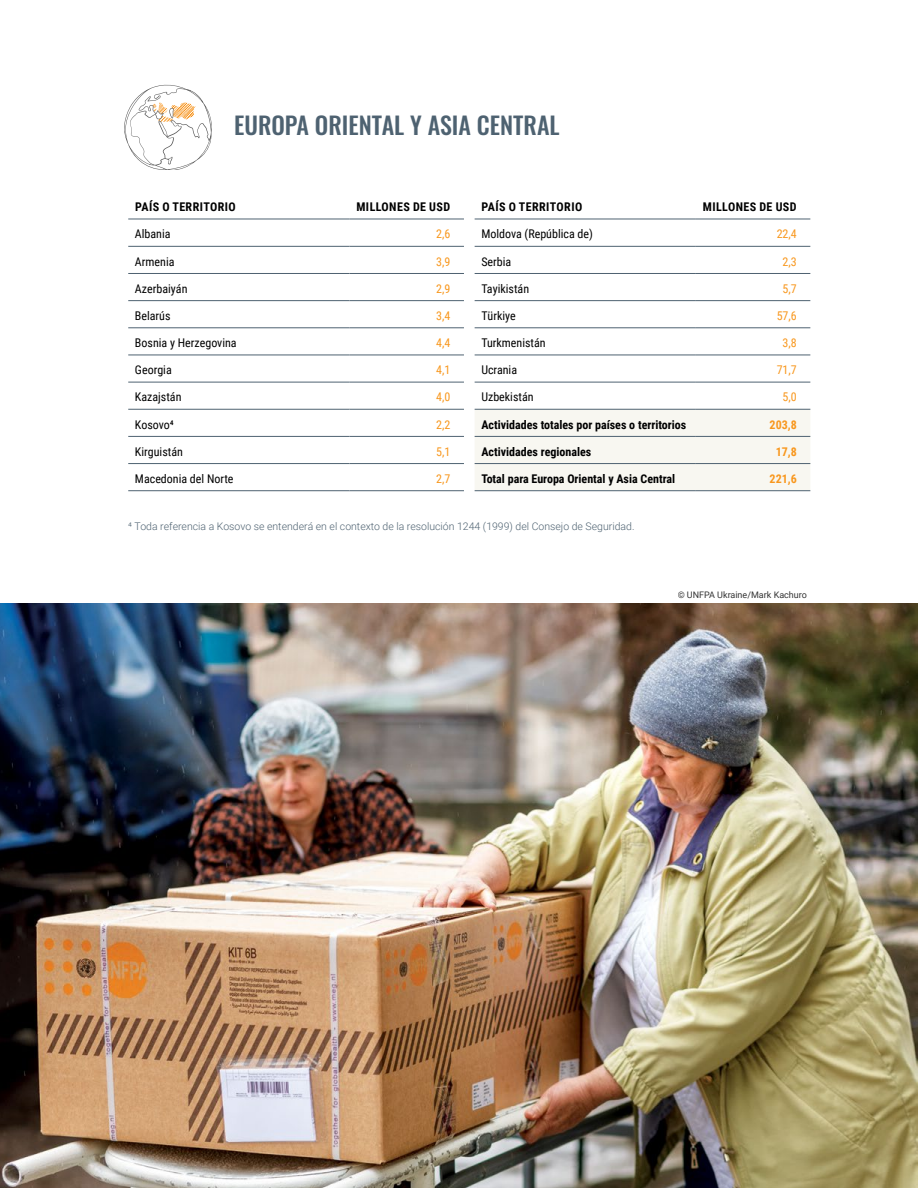
<style>
.page{position:relative;width:918px;height:1188px;background:#fff}
.page>*{position:absolute;margin:0;border:0;box-sizing:border-box;transform-origin:0 0}
.t1{font:500 24px "Oswald";color:#4e6271}
.t2{font:12px "Roboto Condensed";color:#000}
.t3{font:700 12px "Roboto Condensed";color:#000}
.t4{font:700 12px "Roboto Condensed";letter-spacing:.035em;color:#000}
.t5{font:12px "Roboto Condensed";color:#f8971d}
.t6{font:700 12px "Roboto Condensed";color:#f8971d}
.t7{font:300 10.5px "Roboto";color:#4e6271}
.t8{font:9px "Roboto";color:#000}
</style>
<div class="page">
<svg style="left:124px;top:84px;width:88px;height:86px"></svg>
<img style="left:0;top:604px;width:918px;height:584px">
<hr style="left:128px;top:219px;width:222px;height:1px;background:#4e6271">
<hr style="left:350px;top:219px;width:114px;height:1px;background:#4e6271">
<hr style="left:128px;top:246px;width:222px;height:1px;background:#4e6271">
<hr style="left:350px;top:246px;width:114px;height:1px;background:#4e6271">
<hr style="left:128px;top:273px;width:222px;height:1px;background:#4e6271">
<hr style="left:350px;top:273px;width:114px;height:1px;background:#4e6271">
<hr style="left:128px;top:300px;width:222px;height:1px;background:#4e6271">
<hr style="left:350px;top:300px;width:114px;height:1px;background:#4e6271">
<hr style="left:128px;top:328px;width:222px;height:1px;background:#4e6271">
<hr style="left:350px;top:328px;width:114px;height:1px;background:#4e6271">
<hr style="left:128px;top:355px;width:222px;height:1px;background:#4e6271">
<hr style="left:350px;top:355px;width:114px;height:1px;background:#4e6271">
<hr style="left:128px;top:382px;width:222px;height:1px;background:#4e6271">
<hr style="left:350px;top:382px;width:114px;height:1px;background:#4e6271">
<hr style="left:128px;top:409px;width:222px;height:1px;background:#4e6271">
<hr style="left:350px;top:409px;width:114px;height:1px;background:#4e6271">
<hr style="left:128px;top:436px;width:222px;height:1px;background:#4e6271">
<hr style="left:350px;top:436px;width:114px;height:1px;background:#4e6271">
<hr style="left:128px;top:463px;width:222px;height:1px;background:#4e6271">
<hr style="left:350px;top:463px;width:114px;height:1px;background:#4e6271">
<hr style="left:128px;top:490px;width:222px;height:1px;background:#4e6271">
<hr style="left:350px;top:490px;width:114px;height:1px;background:#4e6271">
<div style="left:475px;top:410px;width:335px;height:80px;background:#f8f7f1"></div>
<hr style="left:475px;top:219px;width:221px;height:1px;background:#4e6271">
<hr style="left:696px;top:219px;width:114px;height:1px;background:#4e6271">
<hr style="left:475px;top:246px;width:221px;height:1px;background:#4e6271">
<hr style="left:696px;top:246px;width:114px;height:1px;background:#4e6271">
<hr style="left:475px;top:273px;width:221px;height:1px;background:#4e6271">
<hr style="left:696px;top:273px;width:114px;height:1px;background:#4e6271">
<hr style="left:475px;top:300px;width:221px;height:1px;background:#4e6271">
<hr style="left:475px;top:328px;width:221px;height:1px;background:#4e6271">
<hr style="left:475px;top:355px;width:221px;height:1px;background:#4e6271">
<hr style="left:696px;top:300px;width:114px;height:1px;background:#4e6271">
<hr style="left:696px;top:328px;width:114px;height:1px;background:#4e6271">
<hr style="left:696px;top:355px;width:114px;height:1px;background:#4e6271">
<hr style="left:475px;top:382px;width:221px;height:1px;background:#4e6271">
<hr style="left:696px;top:382px;width:114px;height:1px;background:#4e6271">
<hr style="left:475px;top:409px;width:221px;height:1px;background:#4e6271">
<hr style="left:696px;top:409px;width:114px;height:1px;background:#4e6271">
<hr style="left:475px;top:436px;width:221px;height:1px;background:#4e6271">
<hr style="left:475px;top:463px;width:221px;height:1px;background:#4e6271">
<hr style="left:475px;top:490px;width:221px;height:1px;background:#4e6271">
<hr style="left:696px;top:436px;width:114px;height:1px;background:#4e6271">
<hr style="left:696px;top:463px;width:114px;height:1px;background:#4e6271">
<hr style="left:696px;top:490px;width:114px;height:1px;background:#4e6271">
<h1 class="t1" style="left:234px;top:113px;width:327px">EUROPA ORIENTAL Y ASIA CENTRAL</h1>
<p class="t4" style="left:482px;top:198px;width:102px">PAÍS O TERRITORIO</p>
<p class="t4" style="left:703px;top:198px;width:95px">MILLONES DE USD</p>
<p class="t2" style="left:481px;top:226px;width:113px">Moldova (República de)</p>
<p class="t5" style="left:777px;top:226px;width:22px">22,4</p>
<p class="t2" style="left:481px;top:253px;width:31px">Serbia</p>
<p class="t5" style="left:783px;top:253px;width:16px">2,3</p>
<p class="t2" style="left:481px;top:280px;width:49px">Tayikistán</p>
<p class="t5" style="left:783px;top:280px;width:16px">5,7</p>
<p class="t2" style="left:481px;top:307px;width:36px">Türkiye</p>
<p class="t5" style="left:777px;top:307px;width:22px">57,6</p>
<p class="t2" style="left:481px;top:334px;width:66px">Turkmenistán</p>
<p class="t5" style="left:783px;top:334px;width:16px">3,8</p>
<p class="t2" style="left:481px;top:362px;width:37px">Ucrania</p>
<p class="t5" style="left:777px;top:362px;width:22px">71,7</p>
<p class="t2" style="left:481px;top:389px;width:54px">Uzbekistán</p>
<p class="t5" style="left:783px;top:389px;width:16px">5,0</p>
<p class="t3" style="left:481px;top:416px;width:206px">Actividades totales por países o territorios</p>
<p class="t6" style="left:770px;top:416px;width:29px">203,8</p>
<p class="t3" style="left:481px;top:443px;width:111px">Actividades regionales</p>
<p class="t6" style="left:776px;top:443px;width:23px">17,8</p>
<p class="t3" style="left:481px;top:470px;width:195px">Total para Europa Oriental y Asia Central</p>
<p class="t6" style="left:770px;top:470px;width:29px">221,6</p>
<p class="t7" style="left:128px;top:519px;width:508px">4 Toda referencia a Kosovo se entenderá en el contexto de la resolución 1244 (1999) del Consejo de Seguridad.</p>
<p class="t4" style="left:135px;top:198px;width:102px">PAÍS O TERRITORIO</p>
<p class="t4" style="left:356px;top:198px;width:95px">MILLONES DE USD</p>
<p class="t2" style="left:135px;top:226px;width:37px">Albania</p>
<p class="t5" style="left:436px;top:226px;width:16px">2,6</p>
<p class="t2" style="left:135px;top:253px;width:41px">Armenia</p>
<p class="t5" style="left:436px;top:253px;width:16px">3,9</p>
<p class="t2" style="left:135px;top:280px;width:54px">Azerbaiyán</p>
<p class="t5" style="left:436px;top:280px;width:16px">2,9</p>
<p class="t2" style="left:135px;top:307px;width:37px">Belarús</p>
<p class="t5" style="left:436px;top:307px;width:16px">3,4</p>
<p class="t2" style="left:135px;top:334px;width:103px">Bosnia y Herzegovina</p>
<p class="t5" style="left:436px;top:334px;width:16px">4,4</p>
<p class="t2" style="left:135px;top:362px;width:38px">Georgia</p>
<p class="t5" style="left:436px;top:362px;width:16px">4,1</p>
<p class="t2" style="left:135px;top:389px;width:48px">Kazajstán</p>
<p class="t5" style="left:436px;top:389px;width:16px">4,0</p>
<p class="t2" style="left:135px;top:416px;width:40px">Kosovo4</p>
<p class="t5" style="left:436px;top:416px;width:16px">2,2</p>
<p class="t2" style="left:135px;top:443px;width:49px">Kirguistán</p>
<p class="t5" style="left:436px;top:443px;width:16px">5,1</p>
<p class="t2" style="left:135px;top:470px;width:100px">Macedonia del Norte</p>
<p class="t5" style="left:436px;top:470px;width:16px">2,7</p>
<p class="t8" style="left:678px;top:588px;width:131px">© UNFPA Ukraine/Mark Kachuro</p>
</div>
